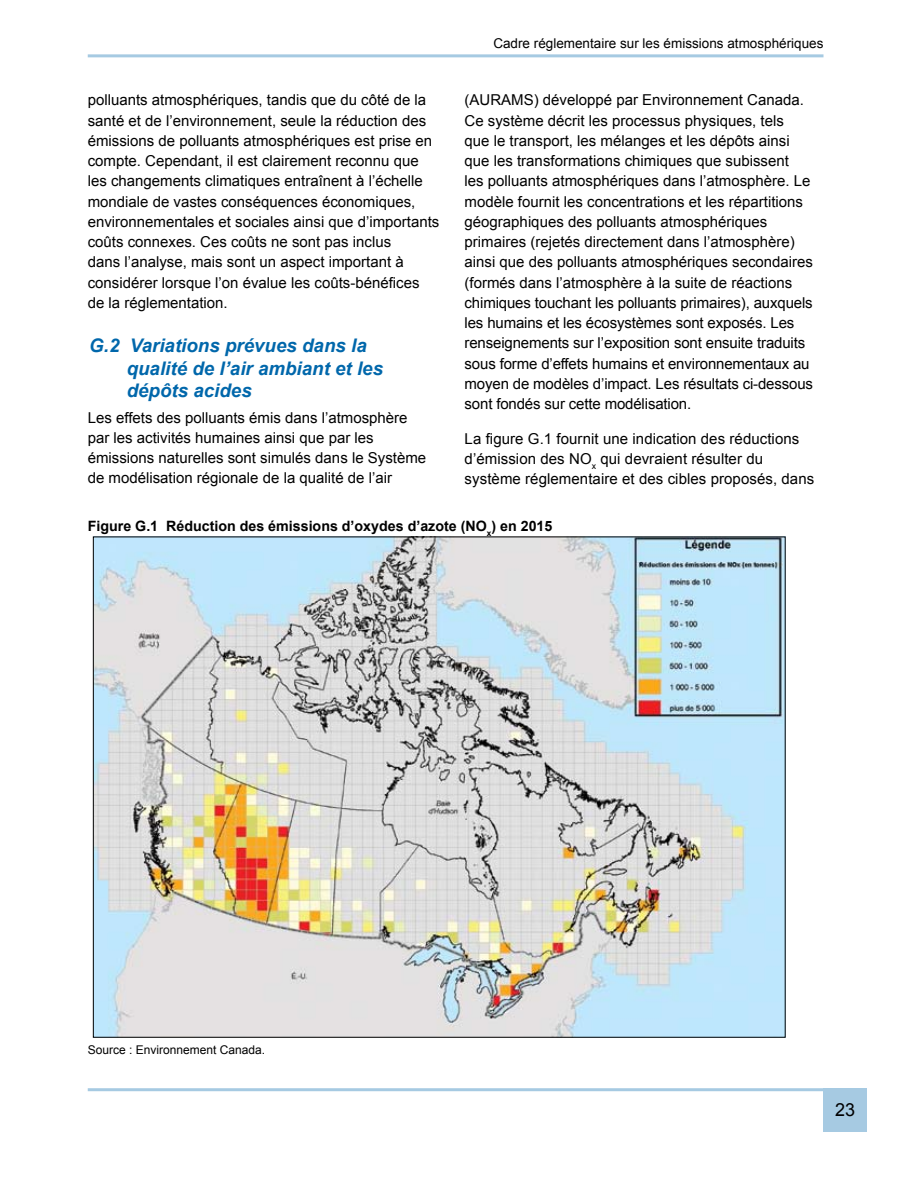
<style>
.page{position:relative;width:918px;height:1188px;background:#fff}
.page>*{position:absolute;margin:0;border:0;box-sizing:border-box;transform-origin:0 0}
.t1{font:italic 700 18.75px/22.5px "Arial";color:#0067ab}
.t2{font:18px "Arial";color:#000}
.t3{font:15px/20.2px "Arial";color:#000}
.t4{font:700 14.25px "Arial";color:#000}
.t5{font:13.5px "Arial";color:#000}
.t6{font:12px "Arial";color:#000}
</style>
<div class="page">
<hr style="left:88px;top:54px;width:736px;height:3px;background:#a6cae2">
<hr style="left:88px;top:1088px;width:736px;height:3px;background:#a6cae2">
<div style="left:824px;top:1088px;width:43px;height:43px;background:#a6cae2"></div>
<img style="left:95px;top:539px;width:689px;height:497px">
<p class="t5" style="left:493px;top:35px;width:332px">Cadre réglementaire sur les émissions atmosphériques</p>
<p class="t3" style="left:465px;top:90px;width:350px">(AURAMS) développé par Environnement Canada.<br>Ce système décrit les processus physiques, tels<br>que le transport, les mélanges et les dépôts ainsi que les transformations chimiques que subissent<br>les polluants atmosphériques dans l’atmosphère. Le modèle fournit les concentrations et les répartitions géographiques des polluants atmosphériques primaires (rejetés directement dans l’atmosphère) ainsi que des polluants atmosphériques secondaires (formés dans l’atmosphère à la suite de réactions chimiques touchant les polluants primaires), auxquels les humains et les écosystèmes sont exposés. Les renseignements sur l’exposition sont ensuite traduits sous forme d’effets humains et environnementaux au moyen de modèles d’impact. Les résultats ci-dessous sont fondés sur cette modélisation.</p>
<p class="t3" style="left:465px;top:429px;width:351px">La figure G.1 fournit une indication des réductions d’émission des NO<sub>x</sub> qui devraient résulter du système réglementaire et des cibles proposés, dans</p>
<p class="t4" style="left:88px;top:517px;width:466px">Figure G.1 Réduction des émissions d’oxydes d’azote (NO<sub>x</sub>) en 2015</p>
<p class="t3" style="left:88px;top:90px;width:353px">polluants atmosphériques, tandis que du côté de la santé et de l’environnement, seule la réduction des émissions de polluants atmosphériques est prise en compte. Cependant, il est clairement reconnu que les changements climatiques entraînent à l’échelle mondiale de vastes conséquences économiques, environnementales et sociales ainsi que d’importants coûts connexes. Ces coûts ne sont pas inclus<br>dans l’analyse, mais sont un aspect important à considérer lorsque l’on évalue les coûts‑bénéfices de la réglementation.</p>
<p class="t1" style="left:127px;top:335px;width:258px;text-indent:-37px">G.2 Variations prévues dans la qualité de l’air ambiant et les dépôts acides</p>
<p class="t3" style="left:88px;top:407px;width:340px">Les effets des polluants émis dans l’atmosphère par les activités humaines ainsi que par les émissions naturelles sont simulés dans le Système de modélisation régionale de la qualité de l’air</p>
<p class="t6" style="left:88px;top:1042px;width:179px">Source : Environnement Canada.</p>
<p class="t2" style="left:835px;top:1098px;width:22px">23</p>
</div>
